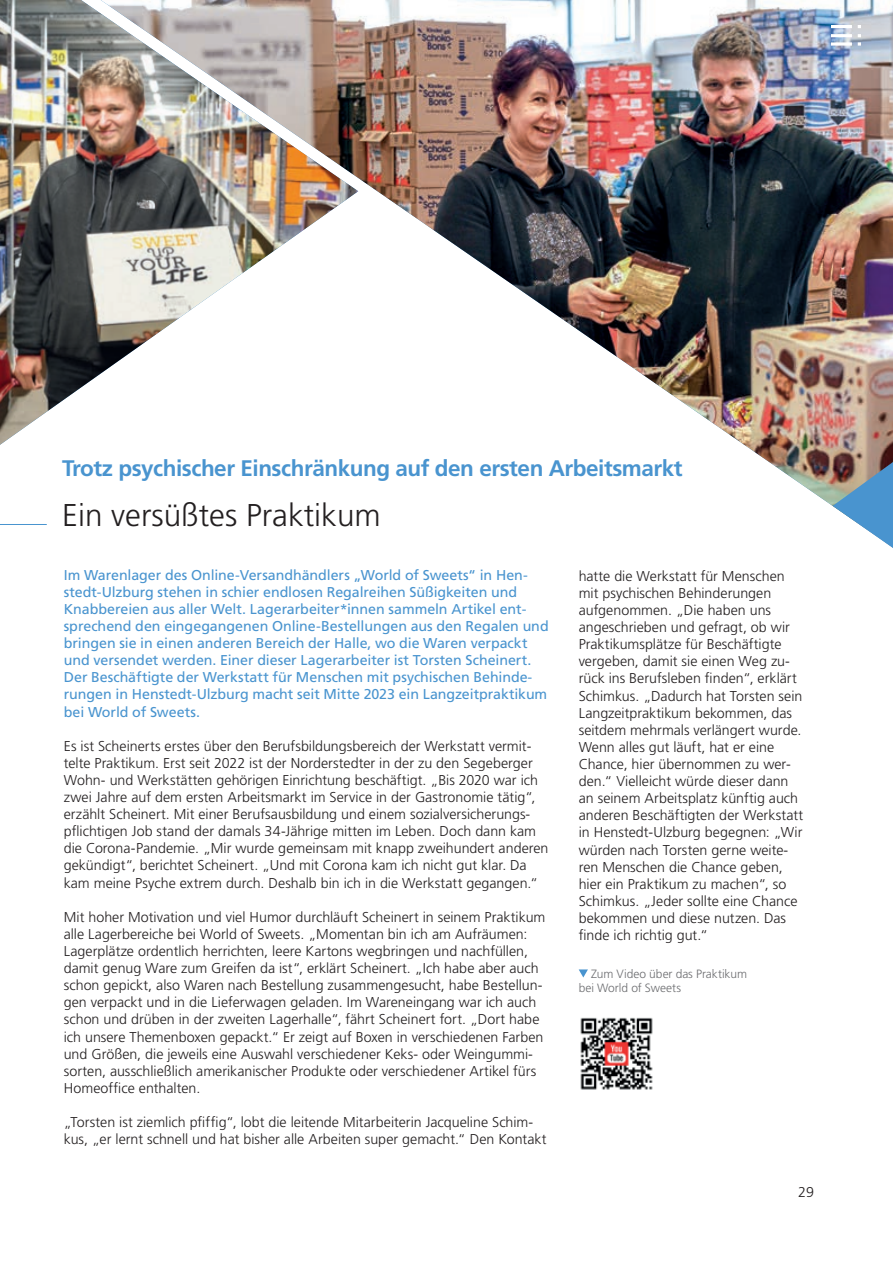
<style>
.page{position:relative;width:893px;height:1263px;background:#fff}
.page>*{position:absolute;margin:0;border:0;box-sizing:border-box;transform-origin:0 0}
.t1{font:300 31.5px "Frutiger LT Std";color:#231f20}
.t2{font:700 22.5px "Frutiger LT Std";letter-spacing:-.02em;color:#4994cf}
.t3{font:300 14.25px/17.1px "Frutiger LT Std";color:#231f20}
.t4{font:14.25px/17.1px "Frutiger LT Std";letter-spacing:-.005em;color:#4994cf}
.t5{font:300 12px/14.4px "Frutiger LT Std";letter-spacing:-.005em;color:#6c6d70}
</style>
<div class="page">
<img style="left:0;top:0;width:101px;height:445px">
<img style="left:101px;top:0;width:792px;height:506px">
<img style="left:580px;top:1017px;width:73px;height:73px">
<svg style="left:833px;top:462px;width:60px;height:86px"></svg>
<hr style="left:0;top:524px;width:47px;height:1px;background:#4994cf">
<svg style="left:579px;top:969px;width:9px;height:8px"></svg>
<img style="left:831px;top:26px;width:30px;height:19px">
<h2 class="t2" style="left:62px;top:455px;width:622px">Trotz psychischer Einschränkung auf den ersten Arbeitsmarkt</h2>
<h1 class="t1" style="left:62px;top:497px;width:320px">Ein versüßtes Praktikum</h1>
<p class="t4" style="left:64px;top:566px;width:486px">Im Warenlager des Online-Versandhändlers „World of Sweets“ in Hen&shy;stedt-Ulzburg stehen in schier endlosen Regalreihen Süßigkeiten und Knabbereien aus aller Welt. Lagerarbeiter*innen sammeln Artikel ent&shy;sprechend den eingegangenen Online-Bestellungen aus den Regalen und bringen sie in einen anderen Bereich der Halle, wo die Waren verpackt und versendet werden. Einer dieser Lagerarbeiter ist Torsten Scheinert.<br>Der Beschäftigte der Werkstatt für Menschen mit psychischen Behinde&shy;rungen in Henstedt-Ulzburg macht seit Mitte 2023 ein Langzeitpraktikum bei World of Sweets.</p>
<p class="t3" style="left:64px;top:737px;width:486px">Es ist Scheinerts erstes über den Berufsbildungsbereich der Werkstatt vermit&shy;telte Praktikum. Erst seit 2022 ist der Norderstedter in der zu den Segeberger Wohn- und Werkstätten gehörigen Einrichtung beschäftigt. „Bis 2020 war ich zwei Jahre auf dem ersten Arbeitsmarkt im Service in der Gastronomie tätig“, erzählt Scheinert. Mit einer Berufsausbildung und einem sozialversicherungs&shy;pflichtigen Job stand der damals 34-Jährige mitten im Leben. Doch dann kam die Corona-Pandemie. „Mir wurde gemeinsam mit knapp zweihundert anderen gekündigt“, berichtet Scheinert. „Und mit Corona kam ich nicht gut klar. Da kam meine Psyche extrem durch. Deshalb bin ich in die Werkstatt gegangen.“</p>
<p class="t3" style="left:64px;top:908px;width:483px">Mit hoher Motivation und viel Humor durchläuft Scheinert in seinem Praktikum alle Lagerbereiche bei World of Sweets. „Momentan bin ich am Aufräumen:<br>Lagerplätze ordentlich herrichten, leere Kartons wegbringen und nachfüllen, damit genug Ware zum Greifen da ist“, erklärt Scheinert. „Ich habe aber auch schon gepickt, also Waren nach Bestellung zusammengesucht, habe Bestellun&shy;gen verpackt und in die Lieferwagen geladen. Im Wareneingang war ich auch schon und drüben in der zweiten Lagerhalle“, fährt Scheinert fort. „Dort habe ich unsere Themenboxen gepackt.“ Er zeigt auf Boxen in verschiedenen Farben und Größen, die jeweils eine Auswahl verschiedener Keks- oder Weingummi&shy;sorten, ausschließlich amerikanischer Produkte oder verschiedener Artikel fürs Homeoffice enthalten.</p>
<p class="t3" style="left:64px;top:1114px;width:484px">„Torsten ist ziemlich pfiffig“, lobt die leitende Mitarbeiterin Jacqueline Schim&shy;kus, „er lernt schnell und hat bisher alle Arbeiten super gemacht.“ Den Kontakt</p>
<p class="t3" style="left:579px;top:568px;width:226px">hatte die Werkstatt für Menschen mit psychischen Behinderungen aufgenommen. „Die haben uns angeschrieben und gefragt, ob wir Praktikumsplätze für Beschäftigte vergeben, damit sie einen Weg zu&shy;rück ins Berufsleben finden“, erklärt Schimkus. „Dadurch hat Torsten sein Langzeitpraktikum bekommen, das seitdem mehrmals verlängert wurde.<br>Wenn alles gut läuft, hat er eine Chance, hier übernommen zu wer&shy;den.“ Vielleicht würde dieser dann an seinem Arbeitsplatz künftig auch anderen Beschäftigten der Werkstatt in Henstedt-Ulzburg begegnen: „Wir würden nach Torsten gerne weite&shy;ren Menschen die Chance geben, hier ein Praktikum zu machen“, so Schimkus. „Jeder sollte eine Chance bekommen und diese nutzen. Das finde ich richtig gut.“</p>
<p class="t5" style="left:579px;top:966px;width:170px;text-indent:12px">Zum Video über das Praktikum bei World of Sweets</p>
<p class="t3" style="left:798px;top:1184px;width:17px">29</p>
</div>
